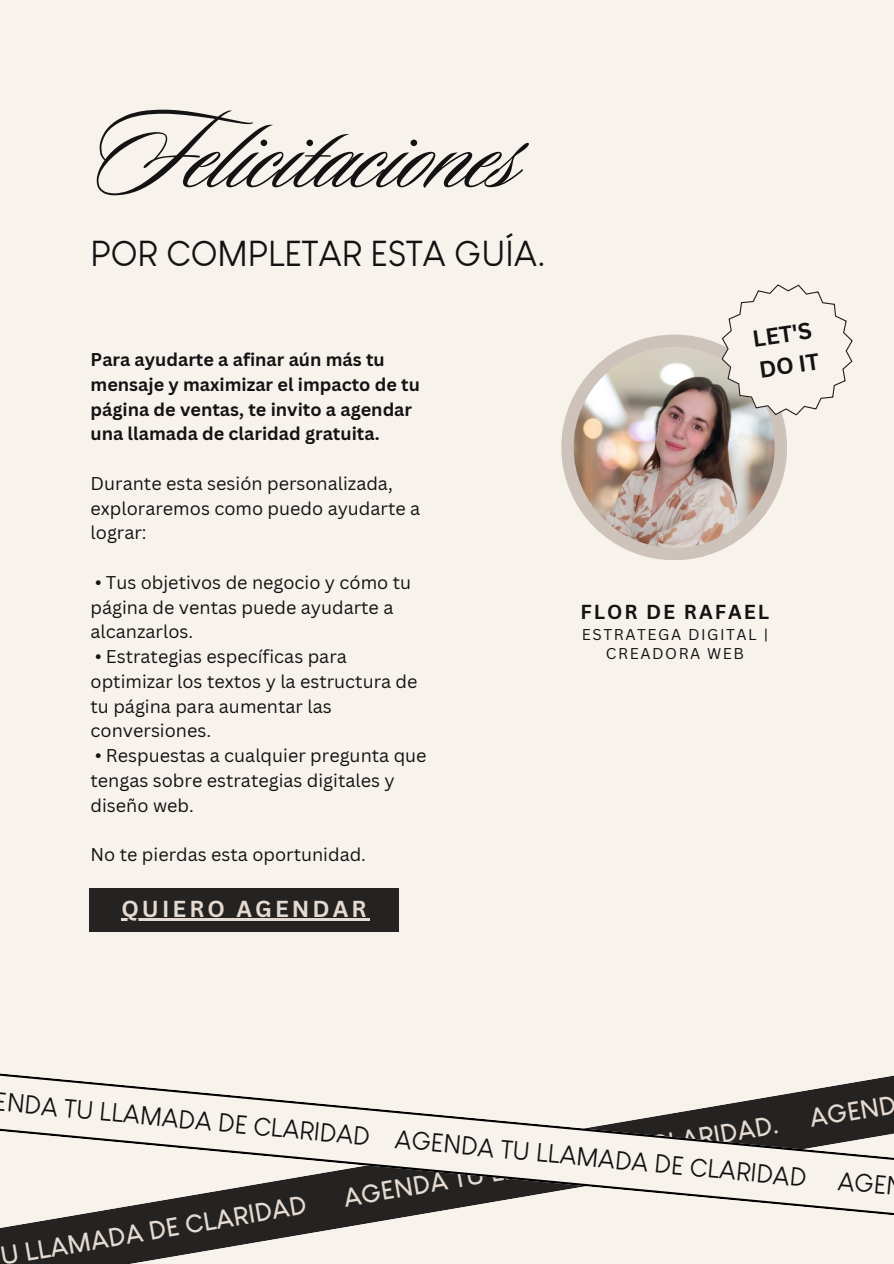
<style>
.page{position:relative;width:894px;height:1264px;background:#fff}
.page>*{position:absolute;margin:0;border:0;box-sizing:border-box;transform-origin:0 0}
.t1{font:116.4px "Sloop Script Pro";color:#131313}
.t2{font:35.4px "Louis George Cafe";color:#131313}
.t3{font:25.5px "Louis George Cafe";color:#131313}
.t4{font:700 25.5px "Louis George Cafe";color:#e4dad1}
.t5{font:700 22.5px "Canva Sans";letter-spacing:.135em;color:#e4dad1}
.t6{font:700 22.5px/31.5px "Canva Sans";color:#131313}
.t7{font:700 19.65px "Canva Sans";letter-spacing:.1em;color:#131313}
.t8{font:18px/24.8px "Canva Sans";color:#131313}
.t9{font:700 18px/24.8px "Canva Sans";color:#131313}
.t10{font:15.15px/19.2px "Canva Sans";letter-spacing:.1em;color:#131313;text-align:center}
</style>
<div class="page">
<div style="left:0;top:0;width:893px;height:1263px;background:#f8f2ed"></div>
<svg style="left:0;top:1073px;width:893px;height:190px"></svg>
<div style="left:89px;top:888px;width:309px;height:43px;background:#242321"></div>
<hr style="left:121px;top:918px;width:248px;height:2px;background:#e4dad1">
<div style="left:561px;top:334px;width:225px;height:226px;background:#cdc3bb;border-radius:50%"></div>
<img style="left:573px;top:347px;width:201px;height:201px;border-radius:50%">
<svg style="left:721px;top:284px;width:131px;height:131px"></svg>
<h1 class="t1" style="left:91px;top:78px;width:430px">Felicitaciones</h1>
<h2 class="t2" style="left:91px;top:232px;width:456px">POR COMPLETAR ESTA GUÍA.</h2>
<p class="t9" style="left:91px;top:347px;width:331px">Para ayudarte a afinar aún más tu mensaje y maximizar el impacto de tu página de ventas, te invito a agendar una llamada de claridad gratuita.</p>
<p class="t8" style="left:91px;top:471px;width:331px">Durante esta sesión personalizada, exploraremos como puedo ayudarte a lograr:</p>
<p class="t8" style="left:91px;top:570px;width:322px">• Tus objetivos de negocio y cómo tu página de ventas puede ayudarte a alcanzarlos.</p>
<p class="t8" style="left:91px;top:644px;width:328px">• Estrategias específicas para optimizar los textos y la estructura de tu página para aumentar las conversiones.</p>
<p class="t8" style="left:91px;top:743px;width:337px">• Respuestas a cualquier pregunta que tengas sobre estrategias digitales y diseño web.</p>
<p class="t8" style="left:91px;top:842px;width:277px">No te pierdas esta oportunidad.</p>
<p class="t5" style="left:121px;top:895px;width:246px">QUIERO AGENDAR</p>
<p class="t6" style="left:750px;top:323px;width:64px;rotate:-8deg">LET'S<br>DO IT</p>
<p class="t7" style="left:580px;top:600px;width:190px">FLOR DE RAFAEL</p>
<p class="t10" style="left:581px;top:624px;width:188px">ESTRATEGA DIGITAL |<br>CREADORA WEB</p>
<h3 class="t3" style="left:-4px;top:1089px;width:896px;rotate:5deg">ENDA TU LLAMADA DE CLARIDAD AGENDA TU LLAMADA DE CLARIDAD AGE</h3>
<h3 class="t4" style="left:341px;top:1183px;width:561px;rotate:-10deg">AGENDA TU LLAMADA DE CLARIDAD. AGEND</h3>
<h3 class="t4" style="left:-2px;top:1241px;width:311px;rotate:-10deg">U LLAMADA DE CLARIDAD</h3>
</div>
